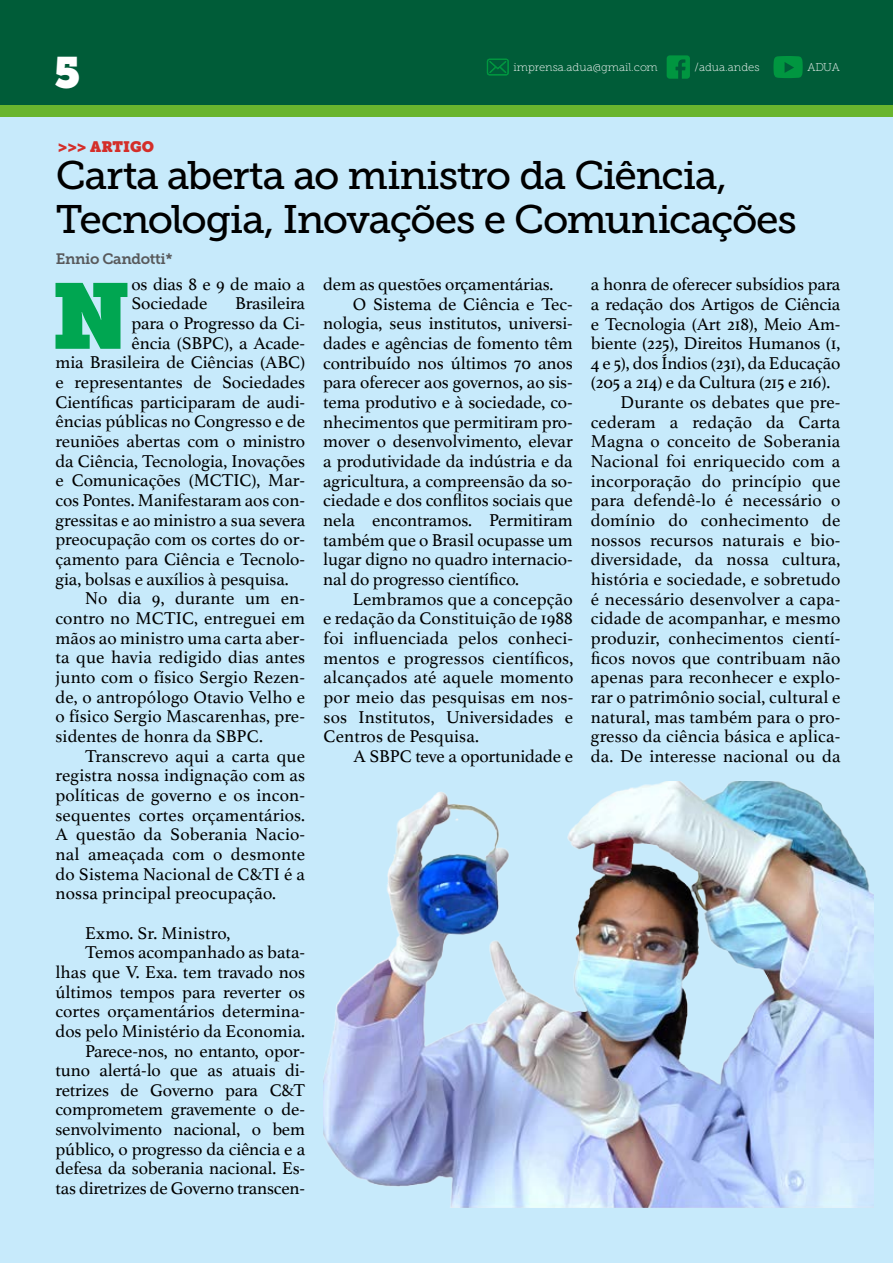
<style>
.page{position:relative;width:893px;height:1263px;background:#fff}
.page>*{position:absolute;margin:0;border:0;box-sizing:border-box;transform-origin:0 0}
.t1{font:91.65px "Museo Slab";color:#00a651}
.t2{font:43.5px "Museo Slab";color:#fff}
.t3{font:39.75px/43.5px "Museo Slab 500";letter-spacing:-.03em;color:#000}
.t4{font:18px/19.6px "Athelas";letter-spacing:-.005em;color:#000}
.t5{font:15px "Museo Slab 700";letter-spacing:-.025em;color:#58595b}
.t6{font:15px "Museo Slab";color:#d42e29}
.t7{font:11.25px "Museo Slab 100";color:#fff}
</style>
<div class="page">
<div style="left:0;top:117px;width:893px;height:1146px;background:#c7eafb"></div>
<div style="left:0;top:0;width:893px;height:105px;background:#005c38"></div>
<div style="left:0;top:105px;width:893px;height:12px;background:#69b52e"></div>
<svg style="left:773px;top:56px;width:30px;height:22px"></svg>
<svg style="left:667px;top:55px;width:23px;height:24px"></svg>
<svg style="left:487px;top:59px;width:22px;height:16px"></svg>
<img style="left:324px;top:781px;width:549px;height:427px">
<h2 class="t2" style="left:54px;top:47px;width:28px">5</h2>
<p class="t7" style="left:513px;top:61px;width:146px">imprensa.adua@gmail.com</p>
<p class="t7" style="left:695px;top:61px;width:66px">/adua.andes</p>
<p class="t7" style="left:807px;top:61px;width:34px">ADUA</p>
<p class="t6" style="left:58px;top:138px;width:98px">&gt;&gt;&gt; ARTIGO</p>
<h3 class="t3" style="left:56px;top:154px;width:743px">Carta aberta ao ministro da Ciência,<br>Tecnologia, Inovações e Comunicações</h3>
<p class="t5" style="left:56px;top:251px;width:118px">Ennio Candotti*</p>
<h1 class="t1" style="left:51px;top:262px;width:81px">N</h1>
<p class="t4" style="left:131px;top:274px;width:175px">os dias 8 e 9 de maio a<br>Sociedade</p>
<p class="t4" style="left:323px;top:274px;width:232px">dem as questões orçamentárias.</p>
<p class="t4" style="left:353px;top:293px;width:221px">O Sistema de Ciência e Tec-</p>
<p class="t4" style="left:323px;top:313px;width:251px">nologia, seus institutos, universi-</p>
<p class="t4" style="left:323px;top:333px;width:251px">dades e agências de fomento têm</p>
<p class="t4" style="left:323px;top:352px;width:251px">contribuído nos últimos 70 anos</p>
<p class="t4" style="left:323px;top:372px;width:251px">para oferecer aos governos, ao sis-</p>
<p class="t4" style="left:323px;top:392px;width:251px">tema produtivo e à sociedade, co-</p>
<p class="t4" style="left:323px;top:411px;width:251px">nhecimentos que permitiram pro-</p>
<p class="t4" style="left:323px;top:431px;width:251px">mover o desenvolvimento, elevar</p>
<p class="t4" style="left:323px;top:451px;width:251px">a produtividade da indústria e da</p>
<p class="t4" style="left:323px;top:470px;width:251px">agricultura, a compreensão da so-</p>
<p class="t4" style="left:323px;top:490px;width:251px">ciedade e dos conflitos sociais que</p>
<p class="t4" style="left:323px;top:510px;width:251px">nela encontramos. Permitiram</p>
<p class="t4" style="left:323px;top:529px;width:251px">também que o Brasil ocupasse um</p>
<p class="t4" style="left:323px;top:549px;width:251px">lugar digno no quadro internacio-</p>
<p class="t4" style="left:323px;top:569px;width:197px">nal do progresso científico.</p>
<p class="t4" style="left:353px;top:588px;width:221px">Lembramos que a concepção</p>
<p class="t4" style="left:323px;top:608px;width:251px">e redação da Constituição de 1988</p>
<p class="t4" style="left:591px;top:274px;width:251px">a honra de oferecer subsídios para</p>
<p class="t4" style="left:591px;top:294px;width:251px">a redação dos Artigos de Ciência</p>
<p class="t4" style="left:591px;top:313px;width:251px">e Tecnologia (Art 218), Meio Am-</p>
<p class="t4" style="left:591px;top:333px;width:251px">biente (225), Direitos Humanos (1,</p>
<p class="t4" style="left:591px;top:353px;width:251px">4 e 5), dos Índios (231), da Educação</p>
<p class="t4" style="left:591px;top:372px;width:241px">(205 a 214) e da Cultura (215 e 216).</p>
<p class="t4" style="left:621px;top:392px;width:221px">Durante os debates que pre-</p>
<p class="t4" style="left:591px;top:411px;width:251px">cederam a redação da Carta</p>
<p class="t4" style="left:591px;top:431px;width:251px">Magna o conceito de Soberania</p>
<p class="t4" style="left:591px;top:451px;width:251px">Nacional foi enriquecido com a</p>
<p class="t4" style="left:591px;top:470px;width:251px">incorporação do princípio que</p>
<p class="t4" style="left:591px;top:490px;width:251px">para defendê-lo é necessário o</p>
<p class="t4" style="left:591px;top:510px;width:251px">domínio do conhecimento de</p>
<p class="t4" style="left:591px;top:529px;width:251px">nossos recursos naturais e bio-</p>
<p class="t4" style="left:591px;top:549px;width:251px">diversidade, da nossa cultura,</p>
<p class="t4" style="left:591px;top:569px;width:251px">história e sociedade, e sobretudo</p>
<p class="t4" style="left:591px;top:588px;width:251px">é necessário desenvolver a capa-</p>
<p class="t4" style="left:591px;top:608px;width:251px">cidade de acompanhar, e mesmo</p>
<p class="t4" style="left:591px;top:628px;width:251px">produzir, conhecimentos cientí-</p>
<p class="t4" style="left:591px;top:647px;width:251px">ficos novos que contribuam não</p>
<p class="t4" style="left:591px;top:667px;width:251px">apenas para reconhecer e explo-</p>
<p class="t4" style="left:591px;top:687px;width:251px">rar o patrimônio social, cultural e</p>
<p class="t4" style="left:591px;top:706px;width:251px">natural, mas também para o pro-</p>
<p class="t4" style="left:591px;top:726px;width:251px">gresso da ciência básica e aplica-</p>
<p class="t4" style="left:591px;top:746px;width:251px">da. De interesse nacional ou da</p>
<p class="t4" style="left:235px;top:293px;width:72px">Brasileira</p>
<p class="t4" style="left:131px;top:313px;width:175px">para o Progresso da Ci-</p>
<p class="t4" style="left:131px;top:332px;width:175px">ência (SBPC), a Acade-</p>
<p class="t4" style="left:56px;top:352px;width:251px">mia Brasileira de Ciências (ABC)</p>
<p class="t4" style="left:56px;top:372px;width:251px">e representantes de Sociedades</p>
<p class="t4" style="left:56px;top:391px;width:251px">Científicas participaram de audi-</p>
<p class="t4" style="left:56px;top:411px;width:251px">ências públicas no Congresso e de</p>
<p class="t4" style="left:56px;top:431px;width:251px">reuniões abertas com o ministro</p>
<p class="t4" style="left:56px;top:450px;width:251px">da Ciência, Tecnologia, Inovações</p>
<p class="t4" style="left:56px;top:470px;width:251px">e Comunicações (MCTIC), Mar-</p>
<p class="t4" style="left:56px;top:490px;width:251px">cos Pontes. Manifestaram aos con-</p>
<p class="t4" style="left:56px;top:509px;width:251px">gressitas e ao ministro a sua severa</p>
<p class="t4" style="left:56px;top:529px;width:251px">preocupação com os cortes do or-</p>
<p class="t4" style="left:56px;top:549px;width:251px">çamento para Ciência e Tecnolo-</p>
<p class="t4" style="left:56px;top:568px;width:235px">gia, bolsas e auxílios à pesquisa.</p>
<p class="t4" style="left:85px;top:588px;width:221px">No dia 9, durante um en-</p>
<p class="t4" style="left:56px;top:608px;width:251px">contro no MCTIC, entreguei em</p>
<p class="t4" style="left:56px;top:627px;width:251px">mãos ao ministro uma carta aber-</p>
<p class="t4" style="left:56px;top:647px;width:251px">ta que havia redigido dias antes</p>
<p class="t4" style="left:56px;top:667px;width:251px">junto com o físico Sergio Rezen-</p>
<p class="t4" style="left:56px;top:686px;width:251px">de, o antropólogo Otavio Velho e</p>
<p class="t4" style="left:56px;top:706px;width:251px">o físico Sergio Mascarenhas, pre-</p>
<p class="t4" style="left:56px;top:726px;width:209px">sidentes de honra da SBPC.</p>
<p class="t4" style="left:85px;top:745px;width:221px">Transcrevo aqui a carta que</p>
<p class="t4" style="left:56px;top:765px;width:251px">registra nossa indignação com as</p>
<p class="t4" style="left:56px;top:785px;width:251px">políticas de governo e os incon-</p>
<p class="t4" style="left:56px;top:804px;width:251px">sequentes cortes orçamentários.</p>
<p class="t4" style="left:56px;top:824px;width:251px">A questão da Soberania Nacio-</p>
<p class="t4" style="left:56px;top:844px;width:251px">nal ameaçada com o desmonte</p>
<p class="t4" style="left:56px;top:863px;width:251px">do Sistema Nacional de C&amp;TI é a</p>
<p class="t4" style="left:56px;top:883px;width:222px">nossa principal preocupação.</p>
<p class="t4" style="left:85px;top:922px;width:147px">Exmo. Sr. Ministro,</p>
<p class="t4" style="left:85px;top:942px;width:221px">Temos acompanhado as bata-</p>
<p class="t4" style="left:56px;top:961px;width:251px">lhas que V. Exa. tem travado nos</p>
<p class="t4" style="left:56px;top:981px;width:251px">últimos tempos para reverter os</p>
<p class="t4" style="left:56px;top:1001px;width:251px">cortes orçamentários determina-</p>
<p class="t4" style="left:56px;top:1020px;width:251px">dos pelo Ministério da Economia.</p>
<p class="t4" style="left:85px;top:1040px;width:221px">Parece-nos, no entanto, opor-</p>
<p class="t4" style="left:56px;top:1060px;width:251px">tuno alertá-lo que as atuais di-</p>
<p class="t4" style="left:56px;top:1079px;width:251px">retrizes de Governo para C&amp;T</p>
<p class="t4" style="left:56px;top:1099px;width:251px">comprometem gravemente o de-</p>
<p class="t4" style="left:56px;top:1119px;width:251px">senvolvimento nacional, o bem</p>
<p class="t4" style="left:56px;top:1138px;width:251px">público, o progresso da ciência e a</p>
<p class="t4" style="left:56px;top:1158px;width:251px">defesa da soberania nacional. Es-</p>
<p class="t4" style="left:56px;top:1178px;width:251px">tas diretrizes de Governo transcen-</p>
<p class="t4" style="left:324px;top:628px;width:251px;text-align:justify">foi influenciada pelos conheci&shy;mentos e progressos científicos, alcançados até aquele momento por meio das pesquisas em nos&shy;sos Institutos, Universidades e Centros de Pesquisa.</p>
<p class="t4" style="left:353px;top:746px;width:221px">A SBPC teve a oportunidade e</p>
</div>
